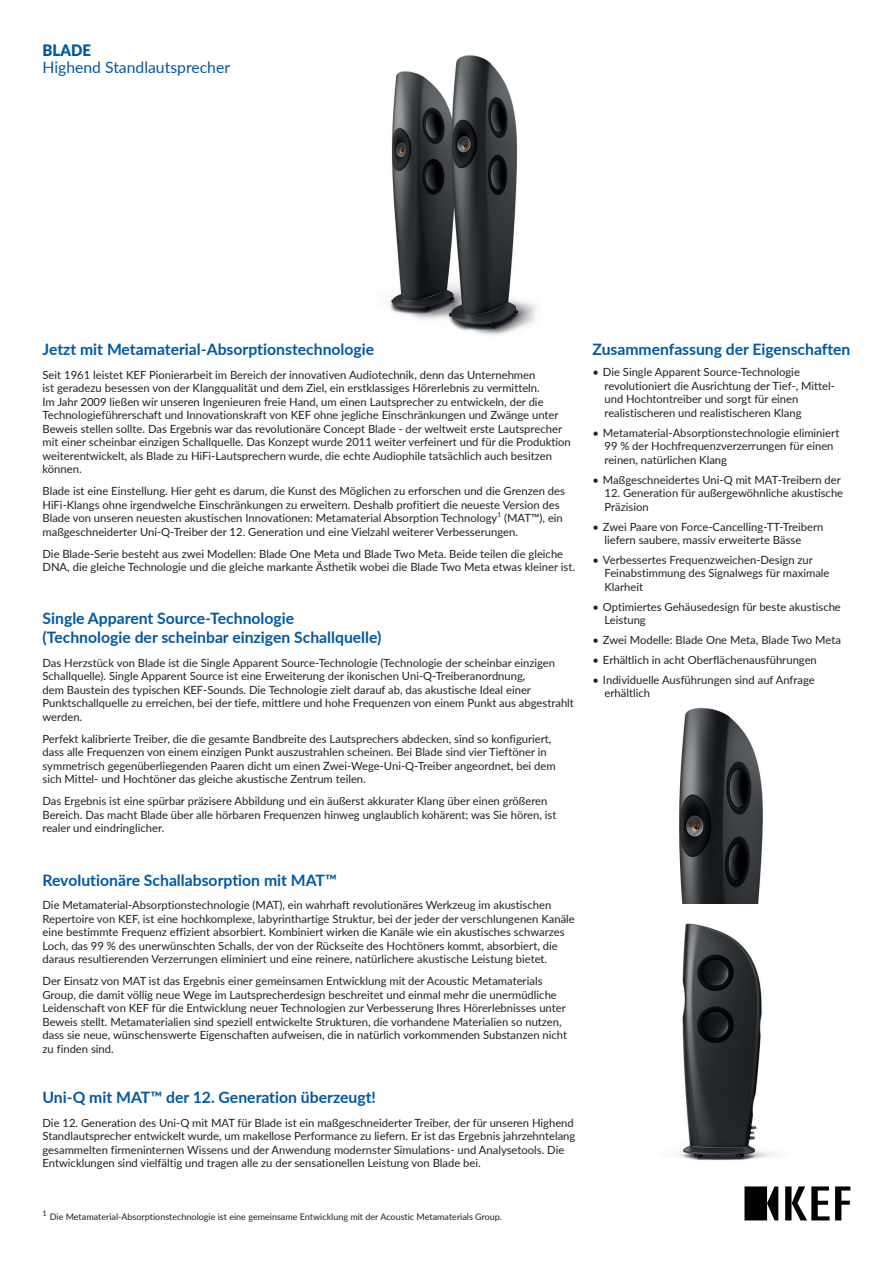
<style>
.page{position:relative;width:893px;height:1263px;background:#fff}
.page>*{position:absolute;margin:0;border:0;box-sizing:border-box;transform-origin:0 0}
.t1{font:700 15.75px/18.9px "Lato";color:#0158a6}
.t2{font:15.75px "Lato";color:#0158a6}
.t3{font:900 15.75px "Lato";color:#0158a6;scale:.95 1}
.t4{font:11.25px/13.5px "Lato";color:#231f20}
.t5{font:9px "Lato";color:#231f20}
.t6{font:6.6px "Lato";color:#231f20}
</style>
<div class="page">
<img style="left:389px;top:55px;width:148px;height:280px">
<img style="left:675px;top:903px;width:103px;height:258px">
<svg style="left:744px;top:1186px;width:106px;height:34px"></svg>
<img style="left:679px;top:707px;width:84px;height:196px">
<p class="t3" style="left:43px;top:39px;width:53px">BLADE</p>
<p class="t2" style="left:43px;top:56px;width:189px">Highend Standlautsprecher</p>
<p class="t1" style="left:43px;top:339px;width:333px">Jetzt mit Metamaterial-Absorptionstechnologie</p>
<p class="t4" style="left:43px;top:367px;width:530px">Seit 1961 leistet KEF Pionierarbeit im Bereich der innovativen Audiotechnik, denn das Unternehmen<br>ist geradezu besessen von der Klangqualität und dem Ziel, ein erstklassiges Hörerlebnis zu vermitteln.<br>Im Jahr 2009 ließen wir unseren Ingenieuren freie Hand, um einen Lautsprecher zu entwickeln, der die Technologieführerschaft und Innovationskraft von KEF ohne jegliche Einschränkungen und Zwänge unter Beweis stellen sollte. Das Ergebnis war das revolutionäre Concept Blade - der weltweit erste Lautsprecher mit einer scheinbar einzigen Schallquelle. Das Konzept wurde 2011 weiter verfeinert und für die Produktion weiterentwickelt, als Blade zu HiFi-Lautsprechern wurde, die echte Audiophile tatsächlich auch besitzen können.</p>
<p class="t4" style="left:43px;top:484px;width:524px">Blade ist eine Einstellung. Hier geht es darum, die Kunst des Möglichen zu erforschen und die Grenzen des<br>HiFi-Klangs ohne irgendwelche Einschränkungen zu erweitern. Deshalb profitiert die neueste Version des<br>Blade von unseren neuesten akustischen Innovationen: Metamaterial Absorption Technology</p>
<p class="t6" style="left:497px;top:509px;width:5px">1</p>
<p class="t4" style="left:43px;top:511px;width:522px;text-indent:462px">(MAT™), ein maßgeschneiderter Uni-Q-Treiber der 12. Generation und eine Vielzahl weiterer Verbesserungen.</p>
<p class="t4" style="left:43px;top:546px;width:534px">Die Blade-Serie besteht aus zwei Modellen: Blade One Meta und Blade Two Meta. Beide teilen die gleiche<br>DNA, die gleiche Technologie und die gleiche markante Ästhetik wobei die Blade Two Meta etwas kleiner ist.</p>
<p class="t1" style="left:43px;top:608px;width:340px">Single Apparent Source-Technologie (Technologie der scheinbar einzigen Schallquelle)</p>
<p class="t4" style="left:43px;top:655px;width:533px">Das Herzstück von Blade ist die Single Apparent Source-Technologie (Technologie der scheinbar einzigen Schallquelle). Single Apparent Source ist eine Erweiterung der ikonischen Uni-Q-Treiberanordnung,<br>dem Baustein des typischen KEF-Sounds. Die Technologie zielt darauf ab, das akustische Ideal einer Punktschallquelle zu erreichen, bei der tiefe, mittlere und hohe Frequenzen von einem Punkt aus abgestrahlt werden.</p>
<p class="t4" style="left:43px;top:731px;width:515px">Perfekt kalibrierte Treiber, die die gesamte Bandbreite des Lautsprechers abdecken, sind so konfiguriert, dass alle Frequenzen von einem einzigen Punkt auszustrahlen scheinen. Bei Blade sind vier Tieftöner in symmetrisch gegenüberliegenden Paaren dicht um einen Zwei-Wege-Uni-Q-Treiber angeordnet, bei dem sich Mittel- und Hochtöner das gleiche akustische Zentrum teilen.</p>
<p class="t4" style="left:43px;top:794px;width:515px">Das Ergebnis ist eine spürbar präzisere Abbildung und ein äußerst akkurater Klang über einen größeren<br>Bereich. Das macht Blade über alle hörbaren Frequenzen hinweg unglaublich kohärent; was Sie hören, ist realer und eindringlicher.</p>
<p class="t1" style="left:43px;top:870px;width:296px">Revolutionäre Schallabsorption mit MAT™</p>
<p class="t4" style="left:43px;top:898px;width:534px">Die Metamaterial-Absorptionstechnologie (MAT), ein wahrhaft revolutionäres Werkzeug im akustischen Repertoire von KEF, ist eine hochkomplexe, labyrinthartige Struktur, bei der jeder der verschlungenen Kanäle eine bestimmte Frequenz effizient absorbiert. Kombiniert wirken die Kanäle wie ein akustisches schwarzes Loch, das 99 % des unerwünschten Schalls, der von der Rückseite des Hochtöners kommt, absorbiert, die daraus resultierenden Verzerrungen eliminiert und eine reinere, natürlichere akustische Leistung bietet.</p>
<p class="t4" style="left:43px;top:974px;width:526px">Der Einsatz von MAT ist das Ergebnis einer gemeinsamen Entwicklung mit der Acoustic Metamaterials Group, die damit völlig neue Wege im Lautsprecherdesign beschreitet und einmal mehr die unermüdliche Leidenschaft von KEF für die Entwicklung neuer Technologien zur Verbesserung Ihres Hörerlebnisses unter Beweis stellt. Metamaterialien sind speziell entwickelte Strukturen, die vorhandene Materialien so nutzen, dass sie neue, wünschenswerte Eigenschaften aufweisen, die in natürlich vorkommenden Substanzen nicht zu finden sind.</p>
<p class="t1" style="left:43px;top:1087px;width:335px">Uni-Q mit MAT™ der 12. Generation überzeugt!</p>
<p class="t4" style="left:43px;top:1115px;width:534px">Die 12. Generation des Uni-Q mit MAT für Blade ist ein maßgeschneiderter Treiber, der für unseren Highend Standlautsprecher entwickelt wurde, um makellose Performance zu liefern. Er ist das Ergebnis jahrzehntelang gesammelten firmeninternen Wissens und der Anwendung modernster Simulations- und Analysetools. Die Entwicklungen sind vielfältig und tragen alle zu der sensationellen Leistung von Blade bei.</p>
<p class="t5" style="left:43px;top:1210px;width:461px"><sup>1</sup> Die Metamaterial-Absorptionstechnologie ist eine gemeinsame Entwicklung mit der Acoustic Metamaterials Group.</p>
<p class="t1" style="left:592px;top:339px;width:260px">Zusammenfassung der Eigenschaften</p>
<p class="t4" style="left:604px;top:365px;width:232px;text-indent:-12px">• Die Single Apparent Source-Technologie revolutioniert die Ausrichtung der Tief-, Mittel&shy;und Hochtontreiber und sorgt für einen realistischeren und realistischeren Klang</p>
<p class="t4" style="left:604px;top:425px;width:236px;text-indent:-12px">• Metamaterial-Absorptionstechnologie eliminiert<br>99 % der Hochfrequenzverzerrungen für einen reinen, natürlichen Klang</p>
<p class="t4" style="left:592px;top:472px;width:250px">• Maßgeschneidertes Uni-Q mit MAT-Treibern der</p>
<p class="t4" style="left:604px;top:486px;width:240px">12. Generation für außergewöhnliche akustische<br>Präzision</p>
<p class="t4" style="left:604px;top:519px;width:220px;text-indent:-12px">• Zwei Paare von Force-Cancelling-TT-Treibern liefern saubere, massiv erweiterte Bässe</p>
<p class="t4" style="left:604px;top:553px;width:227px;text-indent:-12px">• Verbessertes Frequenzweichen-Design zur<br>Feinabstimmung des Signalwegs für maximale<br>Klarheit</p>
<p class="t4" style="left:604px;top:599px;width:238px;text-indent:-12px">• Optimiertes Gehäusedesign für beste akustische<br>Leistung</p>
<p class="t4" style="left:592px;top:633px;width:250px">• Zwei Modelle: Blade One Meta, Blade Two Meta</p>
<p class="t4" style="left:592px;top:653px;width:226px">• Erhältlich in acht Oberflächenausführungen</p>
<p class="t4" style="left:604px;top:673px;width:212px;text-indent:-12px">• Individuelle Ausführungen sind auf Anfrage erhältlich</p>
</div>
